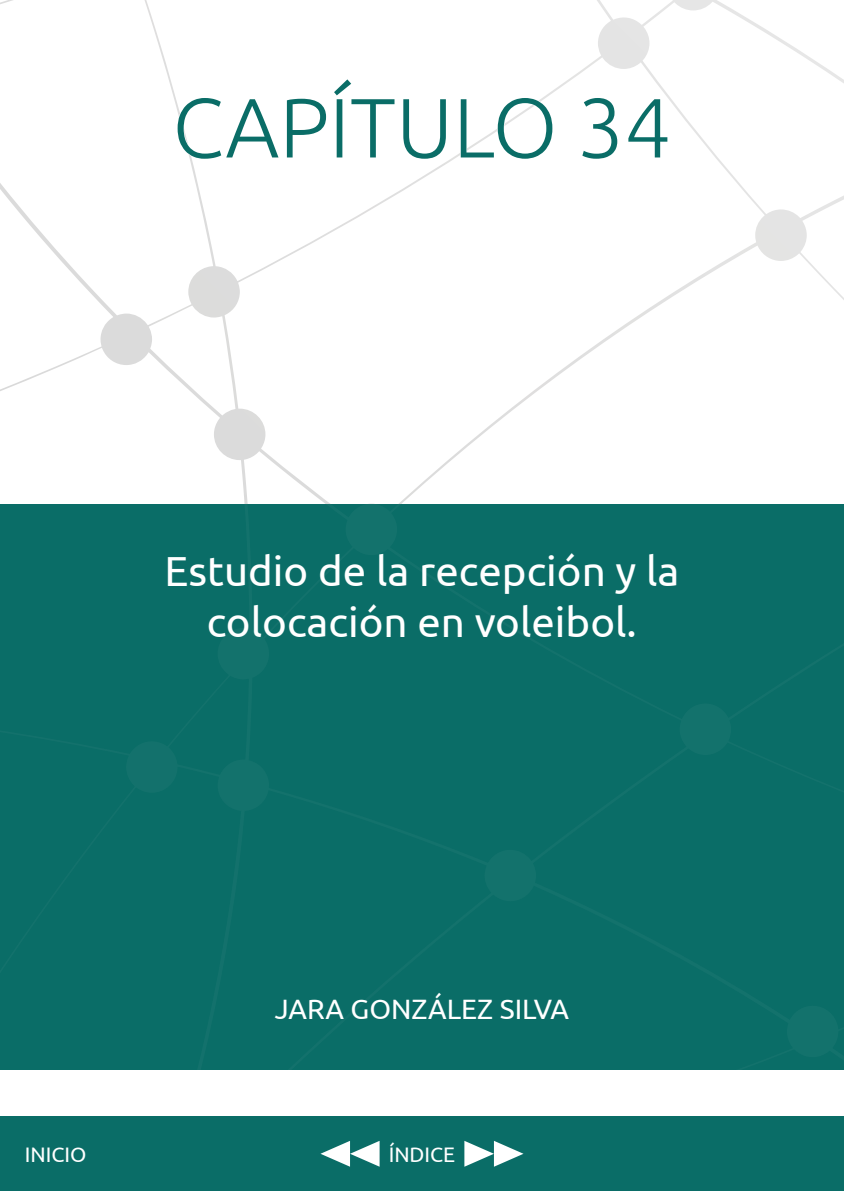
<style>
.page{position:relative;width:844px;height:1191px;background:#fff}
.page>*{position:absolute;margin:0;border:0;box-sizing:border-box;transform-origin:0 0}
.t1{font:300 84px "Ubuntu";color:#0a6d67}
.t2{font:42px/50.4px "Ubuntu";color:#fff;text-align:center}
.t3{font:28px "Ubuntu";color:#fff}
.t4{font:21px "Ubuntu";color:#fff}
</style>
<div class="page">
<svg style="left:144px;top:0;width:528px;height:281px"></svg>
<div style="left:0;top:504px;width:843px;height:565px;background:#0a6d67"></div>
<div style="left:0;top:1116px;width:843px;height:75px;background:#0a6d67"></div>
<svg style="left:177px;top:97px;width:102px;height:63px"></svg>
<svg style="left:286px;top:98px;width:41px;height:60px"></svg>
<svg style="left:333px;top:79px;width:62px;height:79px"></svg>
<svg style="left:402px;top:98px;width:44px;height:62px"></svg>
<svg style="left:460px;top:97px;width:93px;height:63px"></svg>
<svg style="left:581px;top:97px;width:37px;height:63px"></svg>
<svg style="left:627px;top:98px;width:41px;height:60px"></svg>
<svg style="left:464px;top:1141px;width:59px;height:25px"></svg>
<svg style="left:320px;top:1141px;width:59px;height:25px"></svg>
<h1 class="t1" style="left:172px;top:77px;width:229px">CAP ÍTULO</h1>
<h1 class="t1" style="left:576px;top:77px;width:96px">34</h1>
<p class="t2" style="left:164px;top:545px;width:516px">Estudio de la recepción y la colocación en voleibol.</p>
<p class="t3" style="left:275px;top:992px;width:27px">JARA</p>
<p class="t3" style="left:350px;top:992px;width:20px">GON</p>
<p class="t3" style="left:411px;top:992px;width:103px">ZÁLEZ SILVA</p>
<p class="t4" style="left:25px;top:1141px;width:63px">Inicio</p>
<p class="t4" style="left:388px;top:1141px;width:68px">índice</p>
</div>
